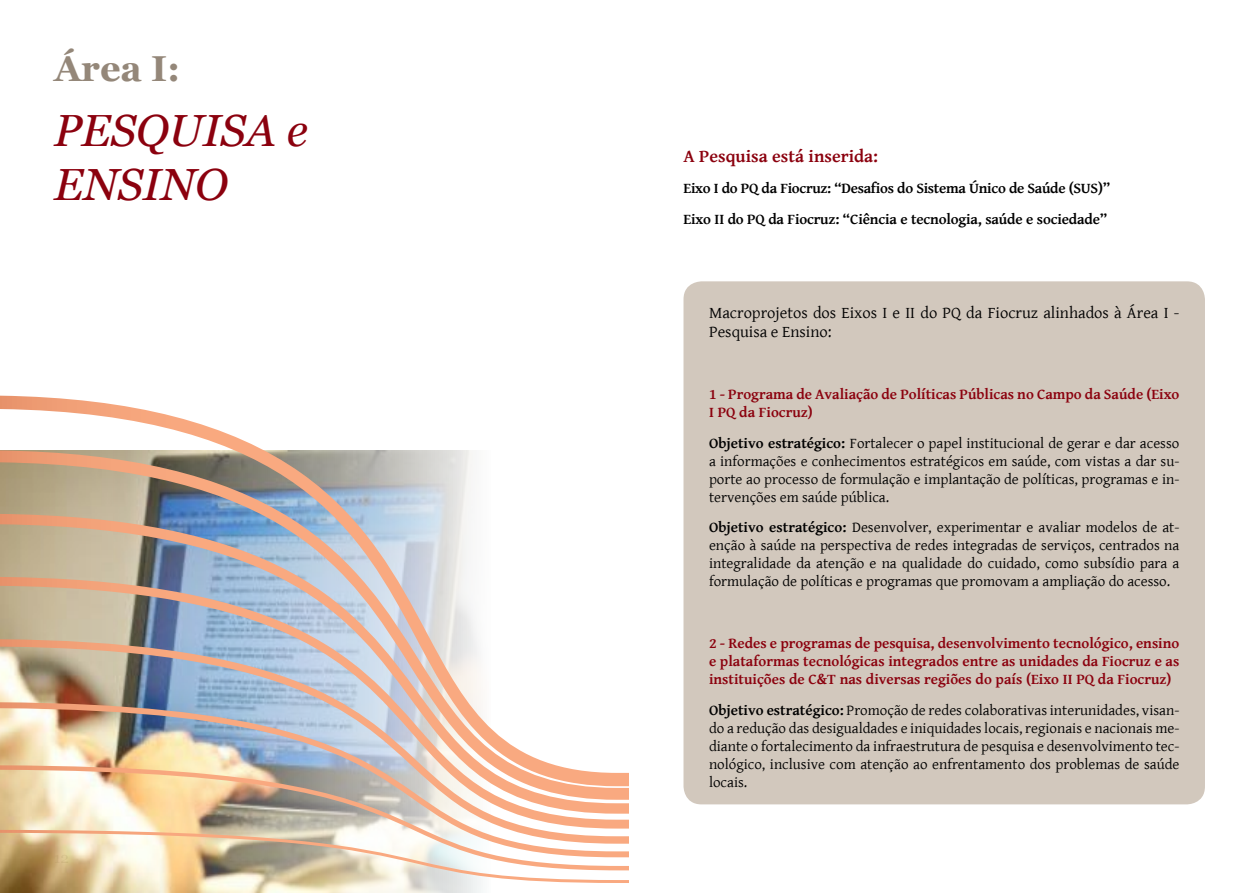
<style>
.page{position:relative;width:1259px;height:893px;background:#fff}
.page>*{position:absolute;margin:0;border:0;box-sizing:border-box;transform-origin:0 0}
.t1{font:italic 45px/54px "Georgia";color:#8b010e}
.t2{font:700 36px "Georgia";color:#948779}
.t3{font:700 18px "Gentium Basic";color:#8b010e}
.t4{font:16.5px/19.8px "Gentium Basic";color:#000}
.t5{font:15px/18px "Gentium Basic";color:#000;text-align:justify}
.t6{font:700 15px/18px "Gentium Basic";color:#8b010e}
.t7{font:700 15px/30.8px "Gentium Basic";letter-spacing:-.01em;color:#000}
.s1{font-weight:700}
</style>
<div class="page">
<img style="left:0;top:883px;width:481px;height:10px">
<svg style="left:0;top:396px;width:473px;height:181px"></svg>
<svg style="left:0;top:857px;width:629px;height:26px"></svg>
<svg style="left:0;top:829px;width:629px;height:28px"></svg>
<img style="left:0;top:577px;width:629px;height:252px">
<div style="left:683px;top:281px;width:522px;height:523px;background:#d2c8bd;border-radius:18px"></div>
<h2 class="t2" style="left:54px;top:48px;width:128px">Área I:</h2>
<h1 class="t1" style="left:54px;top:103px;width:256px">PESQUISA e<br>ENSINO</h1>
<p class="t3" style="left:683px;top:143px;width:196px">A Pesquisa está inserida:</p>
<p class="t7" style="left:683px;top:172px;width:428px">Eixo I do PQ da Fiocruz: “Desafios do Sistema Único de Saúde (SUS)”<br>Eixo II do PQ da Fiocruz: “Ciência e tecnologia, saúde e sociedade”</p>
<p class="t4" style="left:709px;top:302px;width:472px">Macroprojetos dos Eixos I e II do PQ da Fiocruz alinhados à Área I -<br>Pesquisa e Ensino:</p>
<p class="t6" style="left:709px;top:384px;width:472px">1 - Programa de Avaliação de Políticas Públicas no Campo da Saúde (Eixo<br>I PQ da Fiocruz)</p>
<p class="t5" style="left:709px;top:433px;width:472px"><span class="s1">Objetivo estratégico:</span> Fortalecer o papel institucional de gerar e dar acesso a informações e conhecimentos estratégicos em saúde, com vistas a dar su&shy;porte ao processo de formulação e implantação de políticas, programas e in&shy;tervenções em saúde pública.</p>
<p class="t5" style="left:709px;top:518px;width:472px"><span class="s1">Objetivo estratégico:</span> Desenvolver, experimentar e avaliar modelos de at&shy;enção à saúde na perspectiva de redes integradas de serviços, centrados na integralidade da atenção e na qualidade do cuidado, como subsídio para a formulação de políticas e programas que promovam a ampliação do acesso.</p>
<p class="t6" style="left:709px;top:634px;width:472px;text-align:justify">2 - Redes e programas de pesquisa, desenvolvimento tecnológico, ensino e plataformas tecnológicas integrados entre as unidades da Fiocruz e as instituições de C&amp;T nas diversas regiões do país (Eixo II PQ da Fiocruz)</p>
<p class="t5" style="left:709px;top:700px;width:472px"><span class="s1">Objetivo estratégico:</span> Promoção de redes colaborativas interunidades, visan&shy;do a redução das desigualdades e iniquidades locais, regionais e nacionais me&shy;diante o fortalecimento da infraestrutura de pesquisa e desenvolvimento tec&shy;nológico, inclusive com atenção ao enfrentamento dos problemas de saúde locais.</p>
</div>
